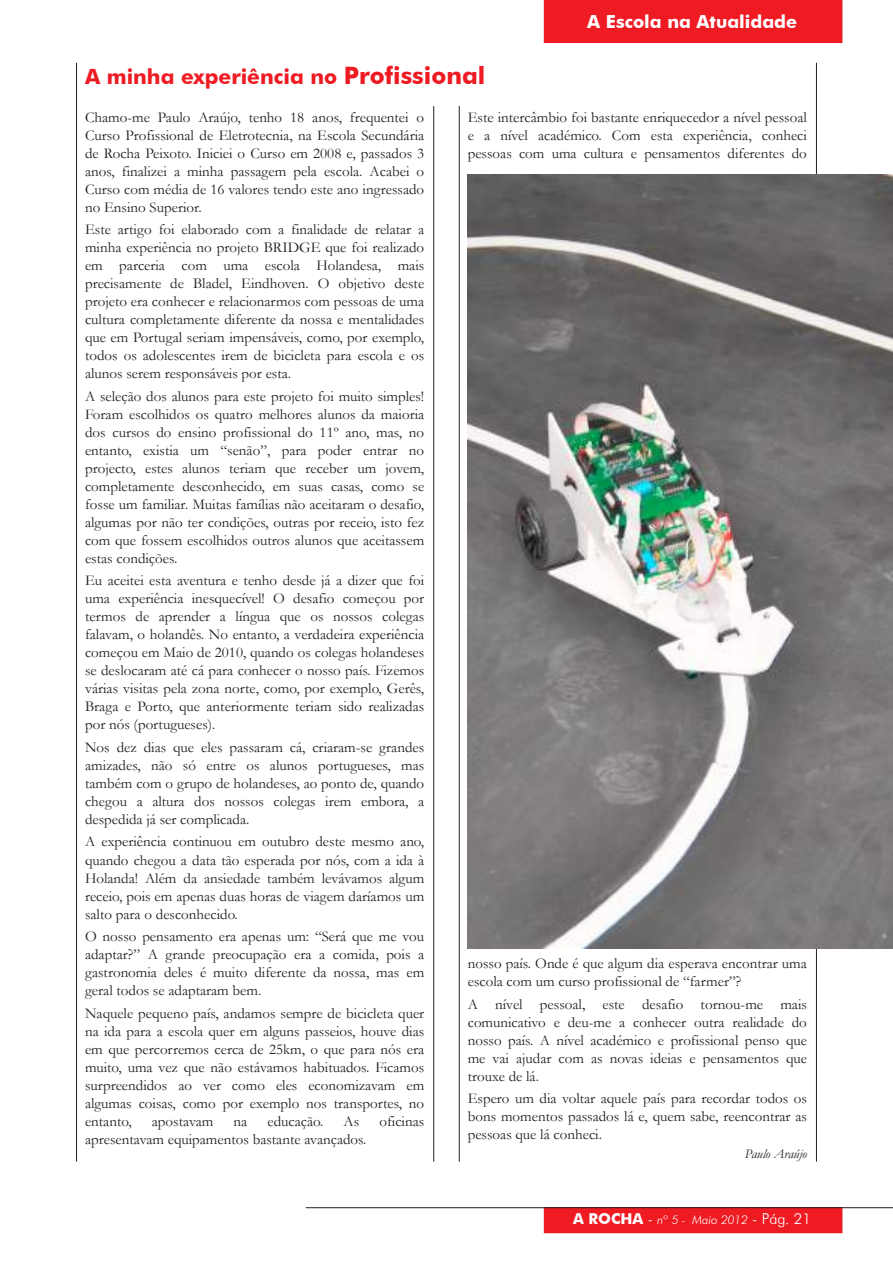
<style>
.page{position:relative;width:893px;height:1263px;background:#fff}
.page>*{position:absolute;margin:0;border:0;box-sizing:border-box;transform-origin:0 0}
.t1{font:700 21px "Futura BT";color:#ef1b23}
.t2{font:700 18px "Futura BT";color:#fff}
.t3{font:15px/18px "Garamond";color:#241f1f;text-align:justify}
.t4{font:italic 13.5px "Garamond";color:#241f1f}
.t5{font:italic 300 12px "Futura BT";color:#fff}
.s1{font-size:24px}
.s2{font-weight:700;font-style:normal;font-size:15px}
.s3{font-style:normal;font-size:15px}
</style>
<div class="page">
<hr style="left:816px;top:63px;width:1px;height:1098px;background:#241f1f">
<div style="left:544px;top:0;width:298px;height:43px;background:#ef1b23"></div>
<div style="left:544px;top:1208px;width:298px;height:25px;background:#ef1b23"></div>
<div style="left:544px;top:1208px;width:298px;height:25px;border:1px solid #ef1b23"></div>
<hr style="left:306px;top:1207px;width:587px;height:1px;background:#241f1f">
<img style="left:468px;top:174px;width:425px;height:774px">
<hr style="left:76px;top:63px;width:1px;height:1098px;background:#241f1f">
<hr style="left:433px;top:107px;width:1px;height:1054px;background:#241f1f">
<hr style="left:459px;top:107px;width:1px;height:1054px;background:#241f1f">
<h1 class="t1" style="left:85px;top:64px;width:402px">A minha experiência no <span class="s1">Profissional</span></h1>
<p class="t2" style="left:587px;top:11px;width:211px">A Escola na Atualidade</p>
<p class="t3" style="left:85px;top:108px;width:341px">Chamo-me Paulo Araújo, tenho 18 anos, frequentei o Curso Profissional de Eletrotecnia, na Escola Secundária de Rocha Peixoto. Iniciei o Curso em 2008 e, passados 3 anos, finalizei a minha passagem pela escola. Acabei o Curso com média de 16 valores tendo este ano ingressado no Ensino Superior.</p>
<p class="t3" style="left:85px;top:220px;width:341px">Este artigo foi elaborado com a finalidade de relatar a minha experiência no projeto BRIDGE que foi realizado em parceria com uma escola Holandesa, mais precisamente de Bladel, Eindhoven. O objetivo deste projeto era conhecer e relacionarmos com pessoas de uma cultura completamente diferente da nossa e mentalidades que em Portugal seriam impensáveis, como, por exemplo, todos os adolescentes irem de bicicleta para escola e os alunos serem responsáveis por esta.</p>
<p class="t3" style="left:85px;top:387px;width:341px">A seleção dos alunos para este projeto foi muito simples!<br>Foram escolhidos os quatro melhores alunos da maioria dos cursos do ensino profissional do 11º ano, mas, no entanto, existia um “senão”, para poder entrar no projecto, estes alunos teriam que receber um jovem, completamente desconhecido, em suas casas, como se fosse um familiar. Muitas famílias não aceitaram o desafio, algumas por não ter condições, outras por receio, isto fez com que fossem escolhidos outros alunos que aceitassem estas condições.</p>
<p class="t3" style="left:85px;top:571px;width:341px">Eu aceitei esta aventura e tenho desde já a dizer que foi uma experiência inesquecível! O desafio começou por termos de aprender a língua que os nossos colegas falavam, o holandês. No entanto, a verdadeira experiência começou em Maio de 2010, quando os colegas holandeses se deslocaram até cá para conhecer o nosso país. Fizemos várias visitas pela zona norte, como, por exemplo, Gerês, Braga e Porto, que anteriormente teriam sido realizadas por nós (portugueses).</p>
<p class="t3" style="left:85px;top:738px;width:341px">Nos dez dias que eles passaram cá, criaram-se grandes amizades, não só entre os alunos portugueses, mas também com o grupo de holandeses, ao ponto de, quando chegou a altura dos nossos colegas irem embora, a despedida já ser complicada.</p>
<p class="t3" style="left:85px;top:832px;width:341px">A experiência continuou em outubro deste mesmo ano, quando chegou a data tão esperada por nós, com a ida à Holanda! Além da ansiedade também levávamos algum receio, pois em apenas duas horas de viagem daríamos um salto para o desconhecido.</p>
<p class="t3" style="left:85px;top:927px;width:341px">O nosso pensamento era apenas um: “Será que me vou adaptar?” A grande preocupação era a comida, pois a gastronomia deles é muito diferente da nossa, mas em geral todos se adaptaram bem.</p>
<p class="t3" style="left:85px;top:1003px;width:341px">Naquele pequeno país, andamos sempre de bicicleta quer na ida para a escola quer em alguns passeios, houve dias em que percorremos cerca de 25km, o que para nós era muito, uma vez que não estávamos habituados. Ficamos surpreendidos ao ver como eles economizavam em algumas coisas, como por exemplo nos transportes, no entanto,</p>
<p class="t3" style="left:152px;top:1111px;width:63px">apostavam</p>
<p class="t3" style="left:234px;top:1111px;width:15px">na</p>
<p class="t3" style="left:267px;top:1111px;width:57px">educação.</p>
<p class="t3" style="left:344px;top:1111px;width:17px">As</p>
<p class="t3" style="left:379px;top:1111px;width:46px">oficinas</p>
<p class="t3" style="left:85px;top:1129px;width:283px">apresentavam equipamentos bastante avançados.</p>
<p class="t3" style="left:468px;top:108px;width:341px">Este intercâmbio foi bastante enriquecedor a nível pessoal e a nível académico. Com esta experiência, conheci pessoas com uma cultura e pensamentos diferentes do</p>
<p class="t3" style="left:468px;top:954px;width:341px">nosso país. Onde é que algum dia esperava encontrar uma escola com um curso profissional de “farmer”?</p>
<p class="t3" style="left:468px;top:994px;width:341px">A nível pessoal, este desafio tornou-me mais comunicativo e deu-me a conhecer outra realidade do nosso país. A nível académico e profissional penso que me vai ajudar com as novas ideias e pensamentos que trouxe de lá.</p>
<p class="t3" style="left:468px;top:1089px;width:341px">Espero um dia voltar aquele país para recordar todos os bons momentos passados lá e, quem sabe, reencontrar as pessoas que lá conheci.</p>
<p class="t4" style="left:745px;top:1146px;width:64px">Paulo Araújo</p>
<p class="t5" style="left:573px;top:1213px;width:240px"><span class="s2">A ROCHA</span> <span class="s3">-</span> nº 5 - Maio 2012 <span class="s3">- Pág. 21</span></p>
</div>
